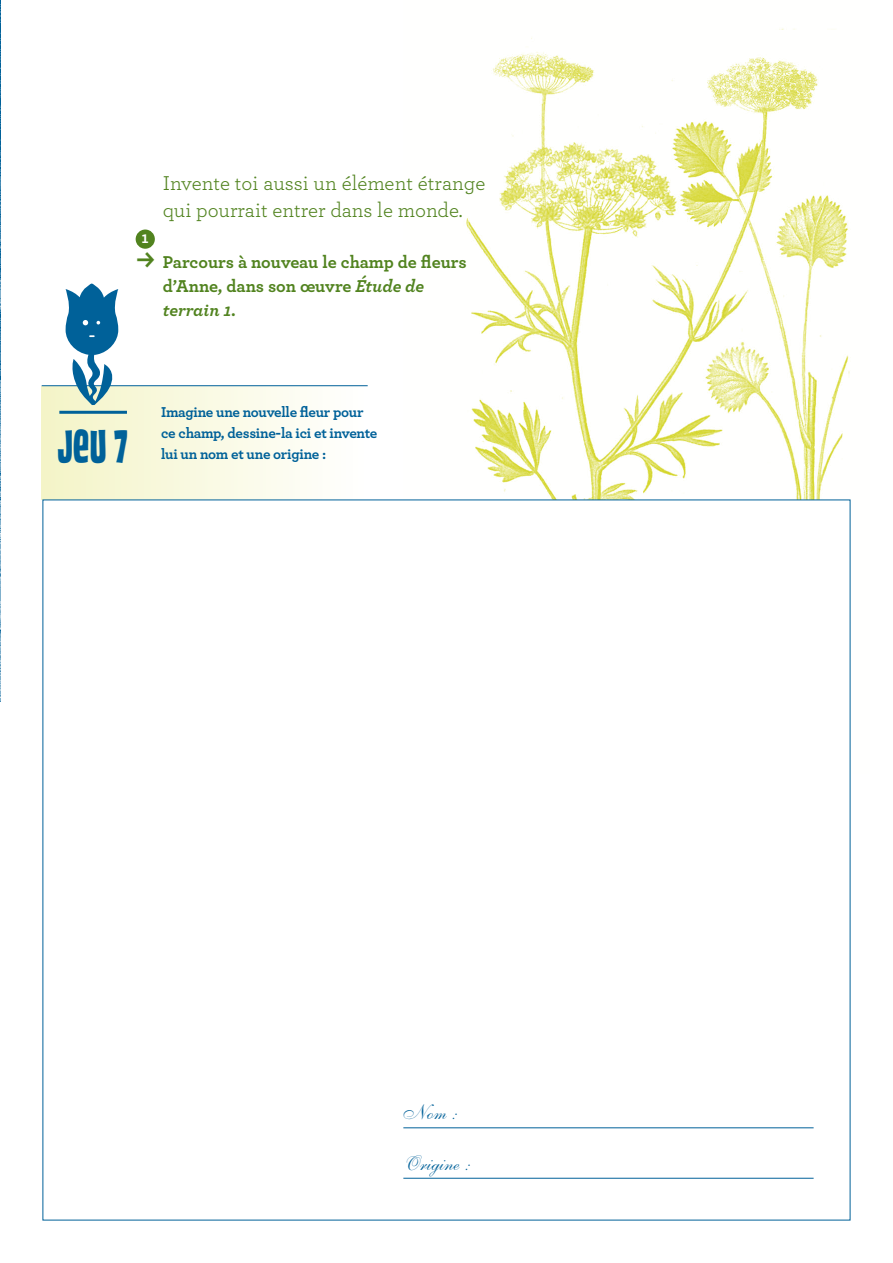
<style>
.page{position:relative;width:893px;height:1263px;background:#fff}
.page>*{position:absolute;margin:0;border:0;box-sizing:border-box;transform-origin:0 0}
.t1{font:45px "House Movements Custom";color:#006199}
.t2{font:21px/27px "Archer";color:#51831f}
.t3{font:21px "Shelley Allegro Script";color:#006199}
.t4{font:700 18px/24px "Archer";letter-spacing:-.005em;color:#51831f}
.t5{font:700 16.5px "Archer";color:#fff}
.t6{font:700 15px/21px "Archer";letter-spacing:-.02em;color:#006199}
.s1{font-style:italic}
</style>
<div class="page">
<img style="left:403px;top:28px;width:448px;height:746px">
<div style="left:136px;top:230px;width:19px;height:19px;background:#51831f;border-radius:50%"></div>
<div style="left:42px;top:386px;width:326px;height:114px;background:linear-gradient(to right,#f3f4c7,#fff)"></div>
<hr style="left:42px;top:385px;width:326px;height:1px;background:#006199">
<hr style="left:59px;top:411px;width:68px;height:3px;background:#006199">
<div style="left:43px;top:500px;width:807px;height:720px;background:#fff"></div>
<hr style="left:403px;top:1127px;width:411px;height:1px;background:#006199">
<hr style="left:403px;top:1178px;width:411px;height:1px;background:#006199">
<img style="left:0;top:0;width:1px;height:701px">
<svg style="left:66px;top:284px;width:52px;height:121px"></svg>
<p class="t5" style="left:142px;top:224px;width:9px">1</p>
<h2 class="t2" style="left:163px;top:168px;width:324px">Invente toi aussi un élément étrange qui pourrait entrer dans le monde.</h2>
<p class="t4" style="left:163px;top:248px;width:305px">Parcours à nouveau le champ de fleurs d’Anne, dans son œuvre <span class="s1">Étude de terrain 1</span>.</p>
<h1 class="t1" style="left:58px;top:420px;width:71px">Jeu 7</h1>
<p class="t6" style="left:161px;top:401px;width:218px">Imagine une nouvelle fleur pour ce champ, dessine-la ici et invente</p>
<p class="t6" style="left:161px;top:443px;width:167px">lui un nom et une origine :</p>
<h2 class="t3" style="left:403px;top:1100px;width:56px">Nom :</h2>
<h2 class="t3" style="left:403px;top:1150px;width:69px">Origine :</h2>
</div>
